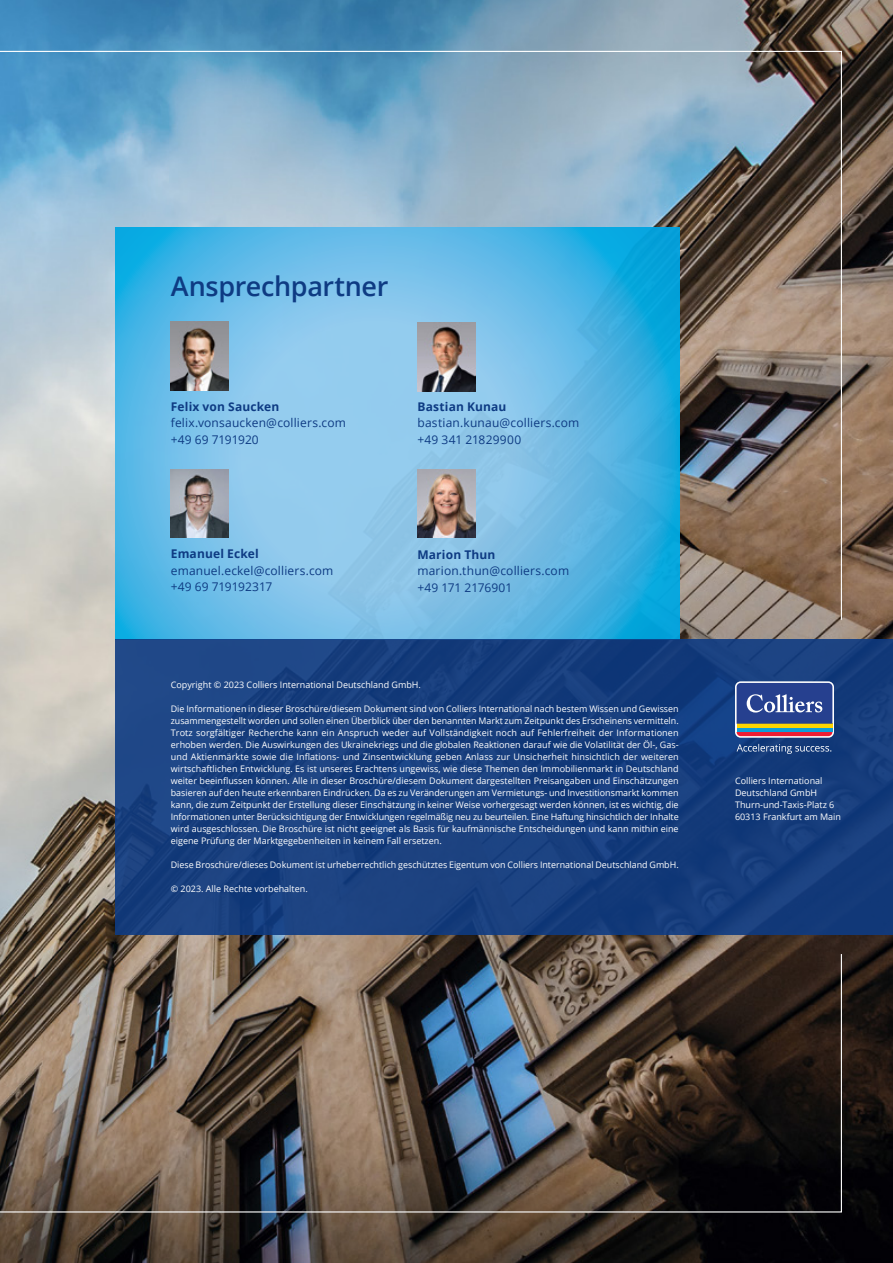
<style>
.page{position:relative;width:893px;height:1263px;background:#fff}
.page>*{position:absolute;margin:0;border:0;box-sizing:border-box;transform-origin:0 0}
.t1{font:600 27px "Open Sans";letter-spacing:-.015em;color:#0e3b83}
.t2{font:12px/16.5px "Open Sans";letter-spacing:.015em;color:#0e3b83}
.t3{font:700 12px "Open Sans";letter-spacing:.015em;color:#0e3b83}
.t4{font:9px/12px "Open Sans";color:#fff;text-align:justify}
</style>
<div class="page">
<img style="left:0;top:0;width:893px;height:1263px">
<svg style="left:0;top:1033px;width:842px;height:180px;background:#524a44"></svg>
<img style="left:0;top:50px;width:842px;height:983px">
<img style="left:417px;top:322px;width:58px;height:69px">
<div style="left:116px;top:639px;width:777px;height:295px;background:#173e7d"></div>
<svg style="left:735px;top:681px;width:99px;height:57px"></svg>
<hr style="left:737px;top:728px;width:95px;height:4px;background:#0d9ed9">
<hr style="left:737px;top:724px;width:95px;height:4px;background:#ffd400">
<svg style="left:737px;top:732px;width:95px;height:4px"></svg>
<svg style="left:737px;top:683px;width:95px;height:41px;background:#3f559a"></svg>
<svg style="left:737px;top:744px;width:94px;height:10px"></svg>
<h1 class="t1" style="left:171px;top:267px;width:219px">Ansprechpartner</h1>
<h2 class="t3" style="left:171px;top:398px;width:110px">Felix von Saucken</h2>
<h2 class="t2" style="left:171px;top:414px;width:177px">felix.vonsaucken@colliers.com +49 69 7191920</h2>
<h2 class="t3" style="left:417px;top:398px;width:90px">Bastian Kunau</h2>
<h2 class="t2" style="left:417px;top:414px;width:163px">bastian.kunau@colliers.com +49 341 21829900</h2>
<h2 class="t3" style="left:171px;top:545px;width:90px">Emanuel Eckel</h2>
<h2 class="t2" style="left:171px;top:562px;width:164px">emanuel.eckel@colliers.com +49 69 719192317</h2>
<h2 class="t3" style="left:417px;top:546px;width:80px">Marion Thun</h2>
<h2 class="t2" style="left:417px;top:562px;width:153px">marion.thun@colliers.com +49 171 2176901</h2>
<p class="t4" style="left:171px;top:679px;width:252px">Copyright © 2023 Colliers International Deutschland GmbH.</p>
<p class="t4" style="left:171px;top:703px;width:509px">Die Informationen in dieser Broschüre/diesem Dokument sind von Colliers International nach bestem Wissen und Gewissen zusammengestellt worden und sollen einen Überblick über den benannten Markt zum Zeitpunkt des Erscheinens vermitteln.<br>Trotz sorgfältiger Recherche kann ein Anspruch weder auf Vollständigkeit noch auf Fehlerfreiheit der Informationen erhoben werden. Die Auswirkungen des Ukrainekriegs und die globalen Reaktionen darauf wie die Volatilität der Öl-, Gas&shy;und Aktienmärkte sowie die Inflations- und Zinsentwicklung geben Anlass zur Unsicherheit hinsichtlich der weiteren wirtschaftlichen Entwicklung. Es ist unseres Erachtens ungewiss, wie diese Themen den Immobilienmarkt in Deutschland weiter beeinflussen können. Alle in dieser Broschüre/diesem Dokument dargestellten Preisangaben und Einschätzungen basieren auf den heute erkennbaren Eindrücken. Da es zu Veränderungen am Vermietungs- und Investitionsmarkt kommen kann, die zum Zeitpunkt der Erstellung dieser Einschätzung in keiner Weise vorhergesagt werden können, ist es wichtig, die Informationen unter Berücksichtigung der Entwicklungen regelmäßig neu zu beurteilen. Eine Haftung hinsichtlich der Inhalte wird ausgeschlossen. Die Broschüre ist nicht geeignet als Basis für kaufmännische Entscheidungen und kann mithin eine eigene Prüfung der Marktgegebenheiten in keinem Fall ersetzen.</p>
<p class="t4" style="left:171px;top:859px;width:509px">Diese Broschüre/dieses Dokument ist urheberrechtlich geschütztes Eigentum von Colliers International Deutschland GmbH.</p>
<p class="t4" style="left:171px;top:883px;width:138px">© 2023. Alle Rechte vorbehalten.</p>
<p class="t4" style="left:735px;top:775px;width:108px;text-align:left">Colliers International<br>Deutschland GmbH<br>Thurn-und-Taxis-Platz 6<br>60313 Frankfurt am Main</p>
</div>
